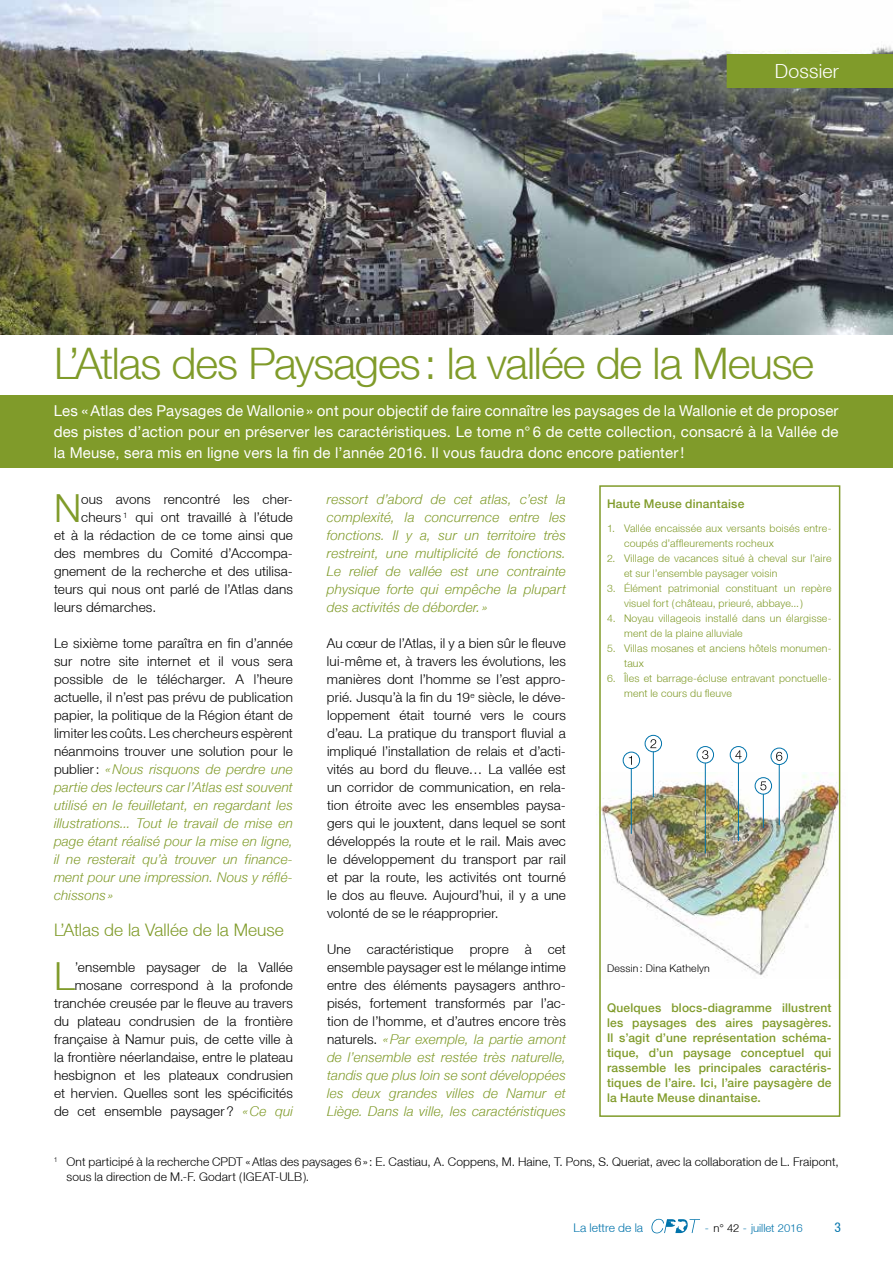
<style>
.page{position:relative;width:893px;height:1263px;background:#fff}
.page>*{position:absolute;margin:0;border:0;box-sizing:border-box;transform-origin:0 0}
.t1{font:300 43.5px "Helvetica Neue LT";letter-spacing:-.025em;color:#809b2a}
.t2{font:300 38.7px "Helvetica Neue LT";color:#809b2a}
.t3{font:300 19.5px "Helvetica Neue LT";letter-spacing:.01em;color:#fff}
.t4{font:300 17.25px "Helvetica Neue LT";letter-spacing:.005em;color:#809b2a}
.t5{font:15px/21px "Helvetica Neue LT";letter-spacing:.01em;color:#fff;text-align:justify}
.t6{font:300 13.5px/18px "Helvetica Neue LT";letter-spacing:.015em;color:#000;text-align:justify}
.t7{font:italic 300 13.5px/18px "Helvetica Neue LT";letter-spacing:.015em;color:#809b2a;text-align:justify}
.t8{font:condensed 13.5px "Helvetica Neue LT";color:#0073ab}
.t9{font:500 12px/15px "Helvetica Neue LT";letter-spacing:.015em;color:#809b2a;text-align:justify}
.t10{font:300 12px/14.4px "Helvetica Neue LT";letter-spacing:.005em;color:#000}
.t11{font:300 12px "Helvetica Neue LT";color:#0073ab}
.t12{font:300 11.25px "Helvetica Neue LT";color:#0073ab}
.t13{font:300 10.5px/15px "Helvetica Neue LT";letter-spacing:.02em;color:#809b2a}
.t14{font:300 10.5px "Helvetica Neue LT";letter-spacing:.025em;color:#000}
.s1{font-style:italic;color:#809b2a}
.s2{color:#000}
</style>
<div class="page">
<svg style="left:651px;top:1219px;width:49px;height:14px"></svg>
<img style="left:0;top:0;width:893px;height:334px">
<img style="left:598px;top:773px;width:243px;height:206px">
<div style="left:623px;top:752px;width:17px;height:17px;border:1px solid #0073ab;border-radius:50%"></div>
<svg style="left:629px;top:756px;width:3px;height:9px"></svg>
<svg style="left:650px;top:739px;width:6px;height:9px"></svg>
<div style="left:645px;top:735px;width:17px;height:17px;border:1px solid #0073ab;border-radius:50%"></div>
<hr style="left:631px;top:768px;width:1px;height:66px;background:#0073ab">
<hr style="left:653px;top:752px;width:1px;height:45px;background:#0073ab">
<svg style="left:702px;top:750px;width:6px;height:9px"></svg>
<div style="left:697px;top:746px;width:17px;height:17px;border:1px solid #0073ab;border-radius:50%"></div>
<hr style="left:705px;top:763px;width:1px;height:90px;background:#0073ab">
<svg style="left:735px;top:750px;width:6px;height:9px"></svg>
<div style="left:730px;top:746px;width:17px;height:17px;border:1px solid #0073ab;border-radius:50%"></div>
<hr style="left:738px;top:763px;width:1px;height:78px;background:#0073ab">
<svg style="left:760px;top:781px;width:6px;height:9px"></svg>
<div style="left:755px;top:777px;width:17px;height:18px;border:1px solid #0073ab;border-radius:50%"></div>
<hr style="left:763px;top:794px;width:1px;height:34px;background:#0073ab">
<svg style="left:776px;top:752px;width:6px;height:9px"></svg>
<div style="left:770px;top:747px;width:18px;height:18px;border:1px solid #0073ab;border-radius:50%"></div>
<hr style="left:779px;top:765px;width:1px;height:60px;background:#0073ab">
<div style="left:599px;top:485px;width:241px;height:632px;border:2px solid #809b2a"></div>
<div style="left:0;top:396px;width:893px;height:72px;background:#809b2a"></div>
<div style="left:727px;top:54px;width:166px;height:34px;background:#809b2a"></div>
<h3 class="t3" style="left:775px;top:59px;width:65px">Dossier</h3>
<h1 class="t1" style="left:54px;top:337px;width:762px">L’Atlas des Paysages: la vallée de la Meuse</h1>
<p class="t5" style="left:54px;top:400px;width:786px">Les «Atlas des Paysages de Wallonie » ont pour objectif de faire connaître les paysages de la Wallonie et de proposer des pistes d’action pour en préserver les caractéristiques. Le tome n° 6 de cette collection, consacré à la Vallée de la Meuse, sera mis en ligne vers la fin de l’année 2016. Il vous faudra donc encore patienter!</p>
<h2 class="t2" style="left:54px;top:485px;width:29px">N</h2>
<p class="t6" style="left:81px;top:490px;width:213px">ous avons rencontré les cher-</p>
<p class="t7" style="left:327px;top:490px;width:240px">ressort d’abord de cet atlas, c’est la complexité, la concurrence entre les fonctions. Il y a, sur un territoire très restreint, une multiplicité de fonctions.<br>Le relief de vallée est une contrainte physique forte qui empêche la plupart des activités de déborder. »</p>
<p class="t6" style="left:327px;top:634px;width:240px">Au cœur de l’Atlas, il y a bien sûr le fleuve lui-même et, à travers les évolutions, les manières dont l’homme se l’est appro&shy;prié. Jusqu’à la fin du 19<sup>e</sup> siècle, le déve&shy;loppement était tourné vers le cours d’eau. La pratique du transport fluvial a impliqué l’installation de relais et d’acti&shy;vités au bord du fleuve… La vallée est un corridor de communication, en rela&shy;tion étroite avec les ensembles paysa&shy;gers qui le jouxtent, dans lequel se sont développés la route et le rail. Mais avec le développement du transport par rail et par la route, les activités ont tourné le dos au fleuve. Aujourd’hui, il y a une volonté de se le réapproprier.</p>
<p class="t6" style="left:327px;top:940px;width:240px">Une caractéristique propre à cet ensemble paysager est le mélange intime entre des éléments paysagers anthro&shy;pisés, fortement transformés par l’ac&shy;tion de l’homme, et d’autres encore très naturels. <span class="s1">«Par exemple, la partie amont de l’ensemble est restée très naturelle, tandis que plus loin se sont développées les deux grandes villes de Namur et Liège. Dans la ville, les caractéristiques</span></p>
<p class="t10" style="left:67px;top:1154px;width:773px;text-indent:-13px"><sup>1</sup> Ont participé à la recherche CPDT «Atlas des paysages 6»: E. Castiau, A. Coppens, M. Haine, T. Pons, S. Queriat, avec la collaboration de L. Fraipont, sous la direction de M.-F. Godart (IGEAT-ULB).</p>
<p class="t9" style="left:607px;top:496px;width:139px">Haute Meuse dinantaise</p>
<p class="t13" style="left:624px;top:521px;width:209px;text-indent:-17px">1. Vallée encaissée aux versants boisés entre&shy;coupés d’affleurements rocheux</p>
<p class="t13" style="left:624px;top:551px;width:209px;text-indent:-17px">2. Village de vacances situé à cheval sur l’aire et sur l’ensemble paysager voisin</p>
<p class="t13" style="left:624px;top:581px;width:209px;text-indent:-17px">3. Élément patrimonial constituant un repère visuel fort (château, prieuré, abbaye...)</p>
<p class="t13" style="left:624px;top:611px;width:209px;text-indent:-17px">4. Noyau villageois installé dans un élargisse&shy;ment de la plaine alluviale</p>
<p class="t13" style="left:624px;top:641px;width:209px;text-indent:-17px">5. Villas mosanes et anciens hôtels monumen&shy;taux</p>
<p class="t13" style="left:624px;top:671px;width:209px;text-indent:-17px">6. Îles et barrage-écluse entravant ponctuelle&shy;ment le cours du fleuve</p>
<p class="t6" style="left:81px;top:508px;width:213px">cheurs <sup>1</sup> qui ont travaillé à l’étude</p>
<p class="t6" style="left:54px;top:526px;width:240px">et à la rédaction de ce tome ainsi que</p>
<p class="t6" style="left:54px;top:544px;width:240px">des membres du Comité d’Accompa-</p>
<p class="t6" style="left:54px;top:562px;width:240px">gnement de la recherche et des utilisa-</p>
<p class="t6" style="left:54px;top:580px;width:240px">teurs qui nous ont parlé de l’Atlas dans</p>
<p class="t6" style="left:54px;top:598px;width:104px">leurs démarches.</p>
<p class="t6" style="left:54px;top:634px;width:240px">Le sixième tome paraîtra en fin d’année sur notre site internet et il vous sera possible de le télécharger. A l’heure actuelle, il n’est pas prévu de publication papier, la politique de la Région étant de limiter les coûts. Les chercheurs espèrent néanmoins trouver une solution pour le publier: <span class="s1">«Nous risquons de perdre une partie des lecteurs car l’Atlas est souvent utilisé en le feuilletant, en regardant les illustrations... Tout le travail de mise en page étant réalisé pour la mise en ligne, il ne resterait qu’à trouver un finance&shy;ment pour une impression. Nous y réflé&shy;chissons »</span></p>
<p class="t4" style="left:54px;top:919px;width:231px">L’Atlas de la Vallée de la Meuse</p>
<h2 class="t2" style="left:54px;top:953px;width:22px">L</h2>
<p class="t6" style="left:54px;top:958px;width:240px;text-align:right">’ensemble paysager de la Vallée mosane correspond à la profonde tranchée creusée par le fleuve au travers du plateau condrusien de la frontière française à Namur puis, de cette ville à la frontière néerlandaise, entre le plateau hesbignon et les plateaux condrusien et hervien. Quelles sont les spécificités de cet ensemble paysager? <span class="s1">«Ce qui</span></p>
<p class="t14" style="left:607px;top:962px;width:104px">Dessin: Dina Kathelyn</p>
<p class="t9" style="left:607px;top:1000px;width:226px">Quelques blocs-diagramme illustrent les paysages des aires paysagères.<br>Il s’agit d’une représentation schéma&shy;tique, d’un paysage conceptuel qui rassemble les principales caractéris&shy;tiques de l’aire. Ici, l’aire paysagère de la Haute Meuse dinantaise.</p>
<p class="t11" style="left:574px;top:1220px;width:71px">La lettre de la</p>
<p class="t12" style="left:705px;top:1221px;width:99px">- <span class="s2">n° 42</span> - juillet 2016</p>
<p class="t8" style="left:835px;top:1220px;width:8px">3</p>
</div>
